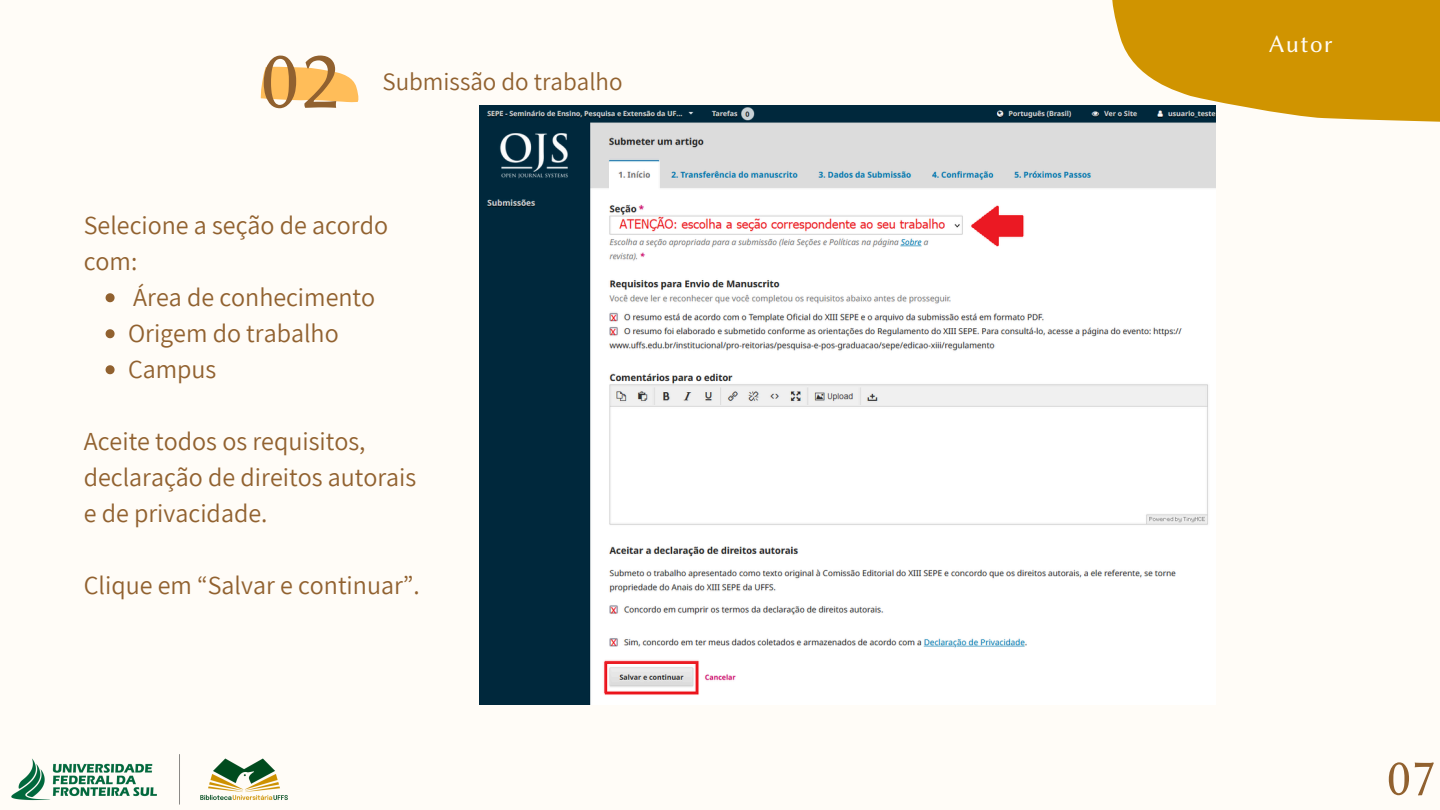
<style>
.page{position:relative;width:1440px;height:810px;background:#fffcf7}
.page>*{position:absolute;margin:0;border:0;box-sizing:border-box;transform-origin:0 0}
.t1{font:85px "Lin Biolinum O";color:#91612f}
.t2{font:53px "Lin Biolinum O";color:#91612f}
.t3{font:26px/36px "Assistant";color:#91612f}
.t4{font:25px "Assistant";color:#91612f}
.t5{font:25px "Lin Biolinum O";letter-spacing:.05em;color:#fffcf7}
</style>
<div class="page">
<svg style="left:260px;top:66px;width:99px;height:36px"></svg>
<img style="left:11px;top:754px;width:277px;height:51px">
<svg style="left:1108px;top:0;width:332px;height:122px;background:#d5a01d"></svg>
<img style="left:480px;top:106px;width:736px;height:598px">
<svg style="left:106px;top:293px;width:9px;height:9px"></svg>
<svg style="left:106px;top:329px;width:9px;height:9px"></svg>
<svg style="left:106px;top:365px;width:9px;height:9px"></svg>
<p class="t1" style="left:260px;top:31px;width:81px">02</p>
<p class="t4" style="left:382px;top:64px;width:242px">Submissão do trabalho</p>
<h1 class="t3" style="left:84px;top:206px;width:306px">Selecione a seção de acordo com:</h1>
<p class="t3" style="left:133px;top:278px;width:244px">Área de conhecimento</p>
<h1 class="t3" style="left:128px;top:314px;width:212px">Origem do trabalho</h1>
<p class="t3" style="left:128px;top:350px;width:90px">Campus</p>
<p class="t3" style="left:84px;top:422px;width:334px">Aceite todos os requisitos, declaração de direitos autorais e de privacidade.</p>
<p class="t3" style="left:84px;top:566px;width:338px">Clique em “Salvar e continuar”.</p>
<h1 class="t5" style="left:1269px;top:30px;width:66px">Autor</h1>
<h1 class="t2" style="left:1387px;top:747px;width:51px">07</h1>
</div>
